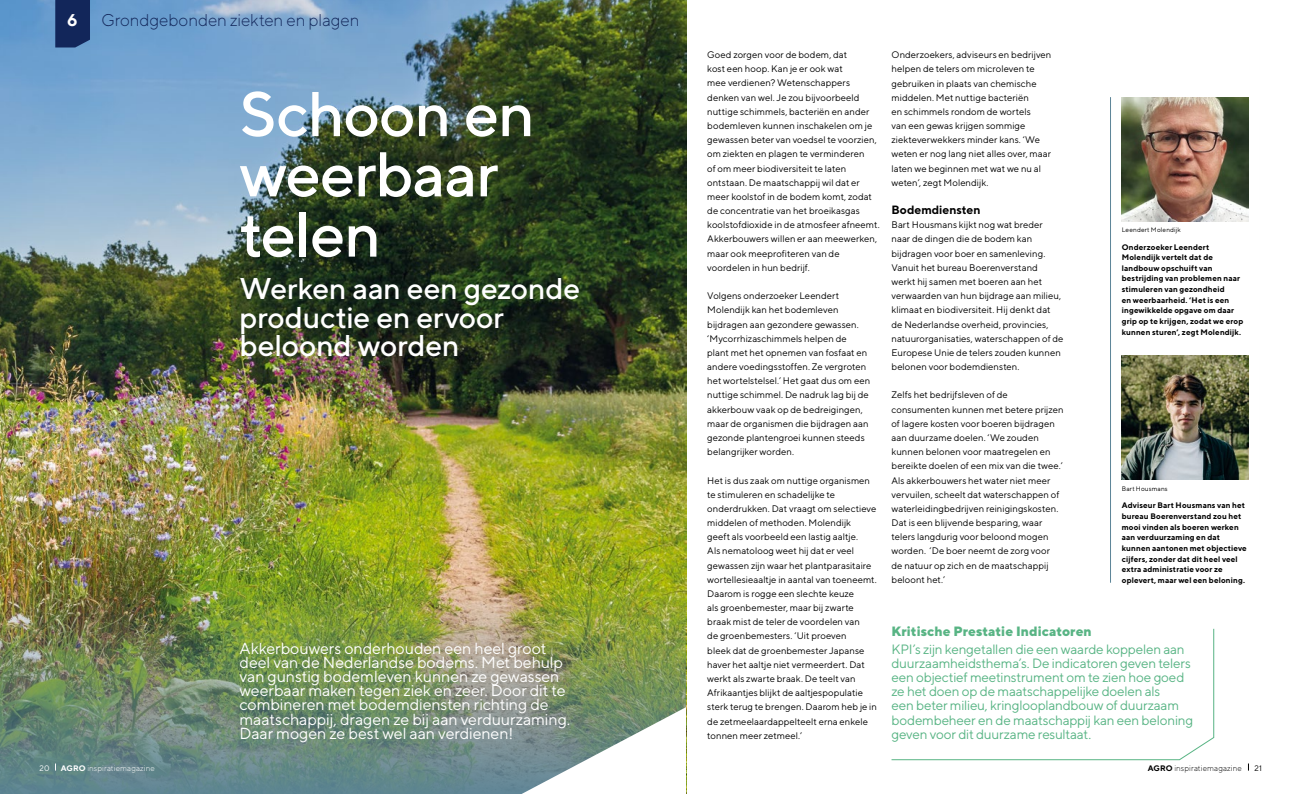
<style>
.page{position:relative;width:1304px;height:794px;background:#fff}
.page>*{position:absolute;margin:0;border:0;box-sizing:border-box;transform-origin:0 0}
.t1{font:500 63px/60.2px "TT Norms";letter-spacing:-.02em;color:#fff}
.t2{font:500 30px/28.4px "TT Norms";letter-spacing:-.005em;color:#fff}
.t3{font:300 17px "TT Norms";letter-spacing:-.01em;color:#12265a}
.t4{font:700 17px "TT Norms";color:#fff}
.t5{font:16px/14.2px "TT Norms";letter-spacing:-.01em;color:#fff}
.t6{font:13.5px/14.2px "TT Norms";letter-spacing:-.02em;color:#58b484}
.t7{font:800 13.5px "TT Norms";color:#58b484}
.t8{font:700 12px "TT Norms";color:#000}
.t9{font:9.5px/14.2px "TT Norms";letter-spacing:.005em;color:#000}
.t10{font:700 8px/10.6px "TT Norms";letter-spacing:.015em;color:#000}
.t11{font:300 8px "TT Norms";letter-spacing:.01em;color:#fff}
.t12{font:300 8px "TT Norms";letter-spacing:.01em;color:#000}
.t13{font:8px "TT Norms";color:#fff}
.t14{font:8px "TT Norms";color:#000}
.t15{font:6.5px "TT Norms";letter-spacing:.02em;color:#000}
.s1{font-weight:700}
</style>
<div class="page">
<img style="left:0;top:0;width:686px;height:583px">
<img style="left:0;top:583px;width:686px;height:211px">
<img style="left:1122px;top:356px;width:127px;height:124px">
<img style="left:1122px;top:97px;width:127px;height:124px">
<hr style="left:1110px;top:97px;width:1px;height:486px;background:#5b8497">
<div style="left:55px;top:0;width:35px;height:47px;background:#12265a"></div>
<svg style="left:522px;top:707px;width:164px;height:87px"></svg>
<svg style="left:891px;top:628px;width:323px;height:132px"></svg>
<h3 class="t4" style="left:67px;top:10px;width:12px">6</h3>
<h3 class="t3" style="left:101px;top:10px;width:260px">Grondgebonden ziekten en plagen</h3>
<h1 class="t1" style="left:240px;top:83px;width:297px">Schoon en weerbaar telen</h1>
<h2 class="t2" style="left:240px;top:274px;width:342px">Werken aan een gezonde productie en ervoor beloond worden</h2>
<p class="t5" style="left:240px;top:640px;width:332px">Akkerbouwers onderhouden een heel groot deel van de Nederlandse bodems. Met behulp van gunstig bodemleven kunnen ze gewassen weerbaar maken tegen ziek en zeer. Door dit te combineren met bodemdiensten richting de maatschappij, dragen ze bij aan verduurzaming.<br>Daar mogen ze best wel aan verdienen!</p>
<p class="t9" style="left:707px;top:47px;width:174px">Goed zorgen voor de bodem, dat<br>kost een hoop. Kan je er ook wat<br>mee verdienen? Wetenschappers denken van wel. Je zou bijvoorbeeld nuttige schimmels, bacteriën en ander bodemleven kunnen inschakelen om je gewassen beter van voedsel te voorzien, om ziekten en plagen te verminderen<br>of om meer biodiversiteit te laten ontstaan. De maatschappij wil dat er meer koolstof in de bodem komt, zodat de concentratie van het broeikasgas koolstofdioxide in de atmosfeer afneemt.<br>Akkerbouwers willen er aan meewerken, maar ook meeprofiteren van de voordelen in hun bedrijf.</p>
<p class="t9" style="left:707px;top:288px;width:164px">Volgens onderzoeker Leendert Molendijk kan het bodemleven bijdragen aan gezondere gewassen. ‘Mycorrhizaschimmels helpen de plant met het opnemen van fosfaat en andere voedingsstoffen. Ze vergroten het wortelstelsel.’ Het gaat dus om een nuttige schimmel. De nadruk lag bij de akkerbouw vaak op de bedreigingen, maar de organismen die bijdragen aan gezonde plantengroei kunnen steeds belangrijker worden.</p>
<p class="t9" style="left:707px;top:473px;width:171px">Het is dus zaak om nuttige organismen te stimuleren en schadelijke te onderdrukken. Dat vraagt om selectieve middelen of methoden. Molendijk<br>geeft als voorbeeld een lastig aaltje.<br>Als nematoloog weet hij dat er veel gewassen zijn waar het plantparasitaire wortellesieaaltje in aantal van toeneemt.<br>Daarom is rogge een slechte keuze<br>als groenbemester, maar bij zwarte braak mist de teler de voordelen van<br>de groenbemesters. ‘Uit proeven<br>bleek dat de groenbemester Japanse haver het aaltje niet vermeerdert. Dat werkt als zwarte braak. De teelt van Afrikaantjes blijkt de aaltjespopulatie sterk terug te brengen. Daarom heb je in de zetmeelaardappelteelt erna enkele tonnen meer zetmeel.’</p>
<p class="t9" style="left:891px;top:48px;width:161px">Onderzoekers, adviseurs en bedrijven helpen de telers om microleven te gebruiken in plaats van chemische middelen. Met nuttige bacteriën<br>en schimmels rondom de wortels<br>van een gewas krijgen sommige ziekteverwekkers minder kans. ‘We weten er nog lang niet alles over, maar laten we beginnen met wat we nu al weten’, zegt Molendijk.</p>
<p class="t8" style="left:891px;top:202px;width:91px">Bodemdiensten</p>
<p class="t9" style="left:891px;top:218px;width:174px">Bart Housmans kijkt nog wat breder naar de dingen die de bodem kan bijdragen voor boer en samenleving.<br>Vanuit het bureau Boerenverstand werkt hij samen met boeren aan het verwaarden van hun bijdrage aan milieu, klimaat en biodiversiteit. Hij denkt dat de Nederlandse overheid, provincies, natuurorganisaties, waterschappen of de Europese Unie de telers zouden kunnen belonen voor bodemdiensten.</p>
<p class="t9" style="left:891px;top:388px;width:174px">Zelfs het bedrijfsleven of de consumenten kunnen met betere prijzen of lagere kosten voor boeren bijdragen aan duurzame doelen. ‘We zouden kunnen belonen voor maatregelen en bereikte doelen of een mix van die twee.’ Als akkerbouwers het water niet meer vervuilen, scheelt dat waterschappen of waterleidingbedrijven reinigingskosten.<br>Dat is een blijvende besparing, waar telers langdurig voor beloond mogen worden. ‘De boer neemt de zorg voor<br>de natuur op zich en de maatschappij beloont het.’</p>
<p class="t15" style="left:1122px;top:225px;width:60px">Leendert Molendijk</p>
<p class="t10" style="left:1122px;top:241px;width:123px">Onderzoeker Leendert<br>Molendijk vertelt dat de landbouw opschuift van bestrijding van problemen naar stimuleren van gezondheid<br>en weerbaarheid. ‘Het is een ingewikkelde opgave om daar grip op te krijgen, zodat we erop kunnen sturen’, zegt Molendijk.</p>
<p class="t15" style="left:1122px;top:484px;width:47px">Bart Housmans</p>
<p class="t10" style="left:1122px;top:500px;width:126px">Adviseur Bart Housmans van het bureau Boerenverstand zou het mooi vinden als boeren werken aan verduurzaming en dat kunnen aantonen met objectieve cijfers, zonder dat dit heel veel extra administratie voor ze oplevert, maar wel een beloning.</p>
<h3 class="t7" style="left:891px;top:622px;width:202px">Kritische Prestatie Indicatoren</h3>
<p class="t6" style="left:891px;top:641px;width:303px">KPI’s zijn kengetallen die een waarde koppelen aan duurzaamheidsthema’s. De indicatoren geven telers een objectief meetinstrument om te zien hoe goed ze het doen op de maatschappelijke doelen als<br>een beter milieu, kringlooplandbouw of duurzaam bodembeheer en de maatschappij kan een beloning geven voor dit duurzame resultaat.</p>
<p class="t13" style="left:40px;top:763px;width:11px">20</p>
<p class="t11" style="left:61px;top:763px;width:96px"><span class="s1">AGRO</span> inspiratiemagazine</p>
<p class="t12" style="left:1148px;top:763px;width:96px"><span class="s1">AGRO</span> inspiratiemagazine</p>
<p class="t14" style="left:1254px;top:763px;width:9px">21</p>
</div>
